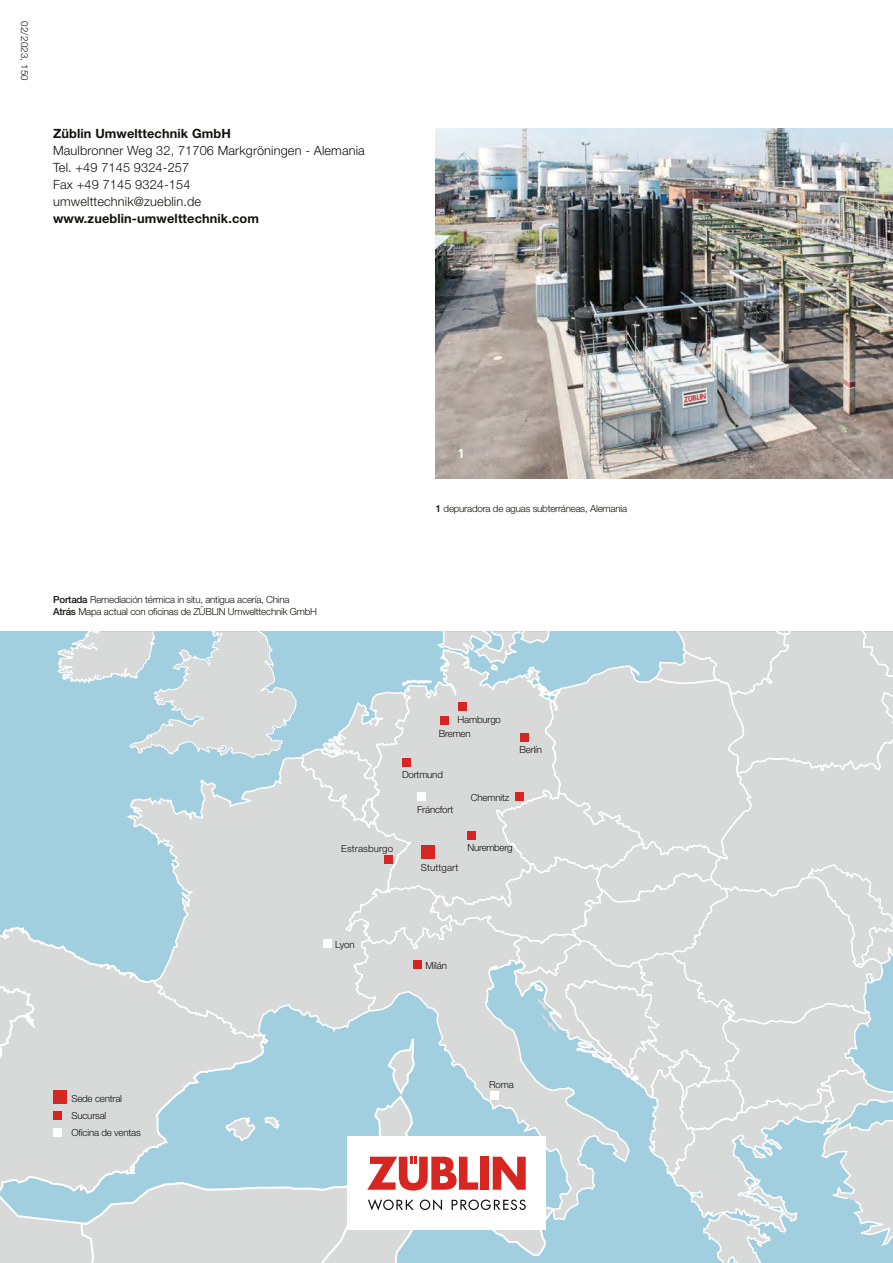
<style>
.page{position:relative;width:893px;height:1263px;background:#fff}
.page>*{position:absolute;margin:0;border:0;box-sizing:border-box;transform-origin:0 0}
.t1{font:300 12.75px/17px "Helvetica Neue LT Pro";letter-spacing:.01em;color:#12120d}
.t2{font:700 12.75px "Helvetica Neue LT Pro";letter-spacing:.01em;color:#12120d}
.t3{font:700 12.75px "DIN Pro";color:#fff}
.t4{font:300 9.75px/17px "Helvetica Neue LT Pro";letter-spacing:-.02em;color:#12120d}
.t5{font:300 9.75px "Helvetica Neue LT Pro";letter-spacing:.01em;color:#12120d}
.s1{font-weight:500}
</style>
<div class="page">
<img style="left:436px;top:128px;width:457px;height:350px">
<svg style="left:0;top:631px;width:893px;height:632px;background:#c9d7dc"></svg>
<p class="t5" style="left:31px;top:21px;width:61px;rotate:90deg">02/2023, 150</p>
<h1 class="t2" style="left:53px;top:126px;width:179px">Züblin Umwelttechnik GmbH</h1>
<h1 class="t1" style="left:53px;top:142px;width:313px">Maulbronner Weg 32, 71706 Markgröningen - Alemania<br>Tel. +49 7145 9324-257<br>Fax +49 7145 9324-154<br>umwelttechnik@zueblin.de</h1>
<h1 class="t2" style="left:53px;top:211px;width:207px">www.zueblin-umwelttechnik.com</h1>
<p class="t4" style="left:53px;top:594px;width:265px;line-height:11.2px"><span class="s1">Portada</span> Remediación térmica in situ, antigua acería, China<br><span class="s1">Atrás</span> Mapa actual con oficinas de ZÜBLIN Umwelttechnik GmbH</p>
<h1 class="t3" style="left:458px;top:444px;width:8px">1</h1>
<p class="t4" style="left:436px;top:500px;width:193px"><span class="s1">1</span> depuradora de aguas subterráneas, Alemania</p>
<p class="t4" style="left:439px;top:712px;width:64px;line-height:14px;text-indent:19px">Hamburgo<br>Bremen</p>
<p class="t4" style="left:402px;top:766px;width:42px">Dortmund</p>
<p class="t4" style="left:417px;top:801px;width:38px">Fráncfort</p>
<p class="t4" style="left:471px;top:789px;width:40px">Chemnitz</p>
<p class="t4" style="left:520px;top:741px;width:24px">Berlín</p>
<p class="t5" style="left:341px;top:842px;width:53px">Estrasburgo</p>
<p class="t4" style="left:468px;top:839px;width:46px">Nuremberg</p>
<p class="t5" style="left:421px;top:861px;width:39px">Stuttgart</p>
<p class="t4" style="left:335px;top:936px;width:21px">Lyon</p>
<p class="t4" style="left:426px;top:957px;width:23px">Milán</p>
<p class="t4" style="left:71px;top:1090px;width:71px">Sede central<br>Sucursal<br>Oficina de ventas</p>
<p class="t4" style="left:489px;top:1075px;width:26px">Roma</p>
</div>
